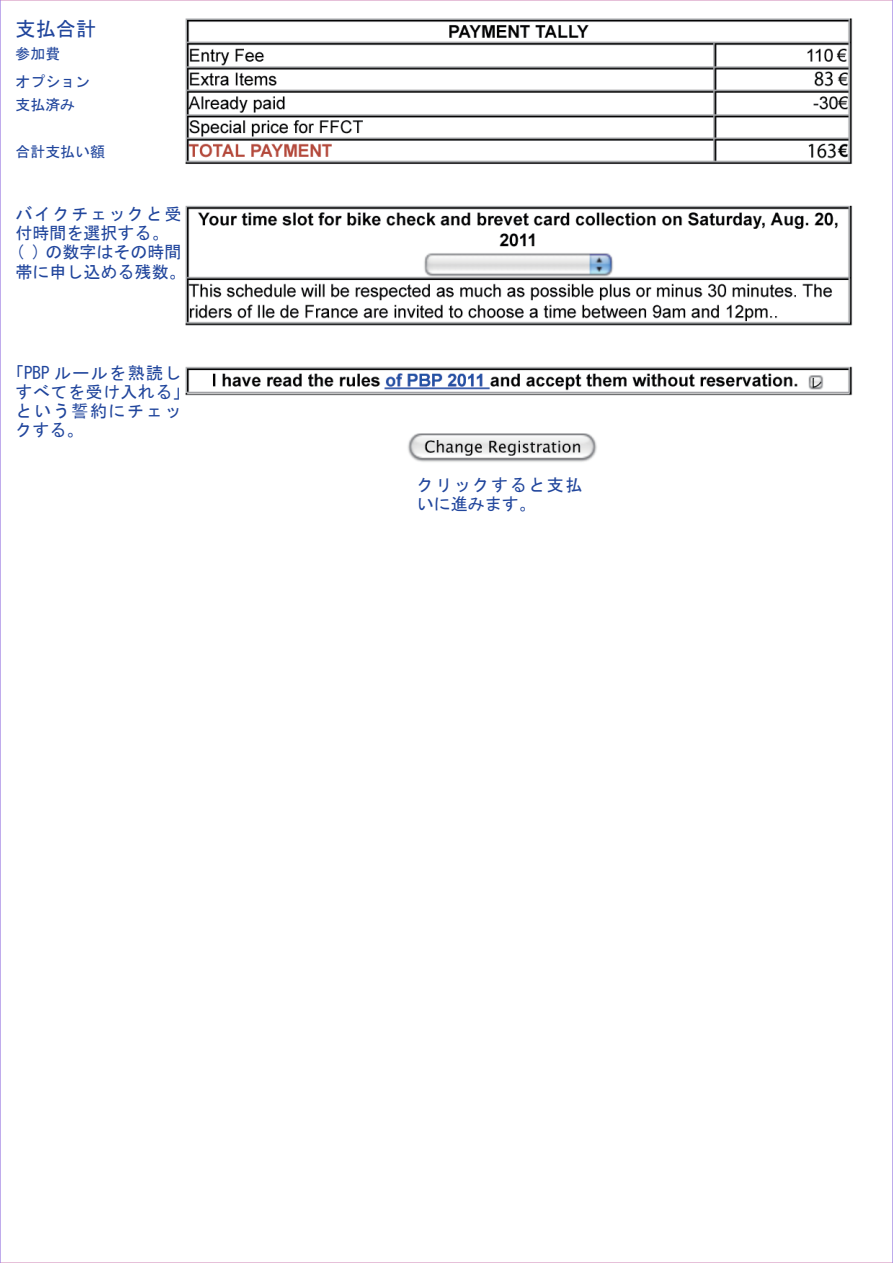
<style>
.page{position:relative;width:893px;height:1263px;background:#fff}
.page>*{position:absolute;margin:0;border:0;box-sizing:border-box;transform-origin:0 0}
.t1{font:20.25px "MS Gothic";color:#20459c}
.t2{font:16.95px/19.2px "MS Gothic";color:#20459c}
.t3{font:16.95px/19.2px "MS Gothic";letter-spacing:.08em;color:#20459c}
.t4{font:16.95px/19.2px "MS Gothic";letter-spacing:.095em;color:#20459c}
.t5{font:14.85px/27.6px "MS Gothic";color:#20459c}
</style>
<div class="page">
<img style="left:185px;top:18px;width:668px;height:444px">
<hr style="left:0;top:0;width:1px;height:1263px;background:#99f">
<hr style="left:892px;top:0;width:1px;height:1263px;background:#99f">
<p class="t1" style="left:16px;top:18px;width:82px">支払合計</p>
<p class="t5" style="left:16px;top:40px;width:76px">参加費<br>オプション</p>
<p class="t5" style="left:16px;top:91px;width:61px">支払済み</p>
<p class="t5" style="left:16px;top:138px;width:91px">合計支払い額</p>
<p class="t2" style="left:16px;top:204px;width:172px">バイクチェックと受付時間を選択する。<br>( ) の数字はその時間帯に申し込める残数。</p>
<p class="t3" style="left:16px;top:363px;width:176px;text-indent:-9px">「PBP ルールを熟読しすべてを受け入れる「という誓約にチェックする。</p>
<p class="t4" style="left:417px;top:475px;width:167px">クリックすると支払いに進みます。</p>
</div>
